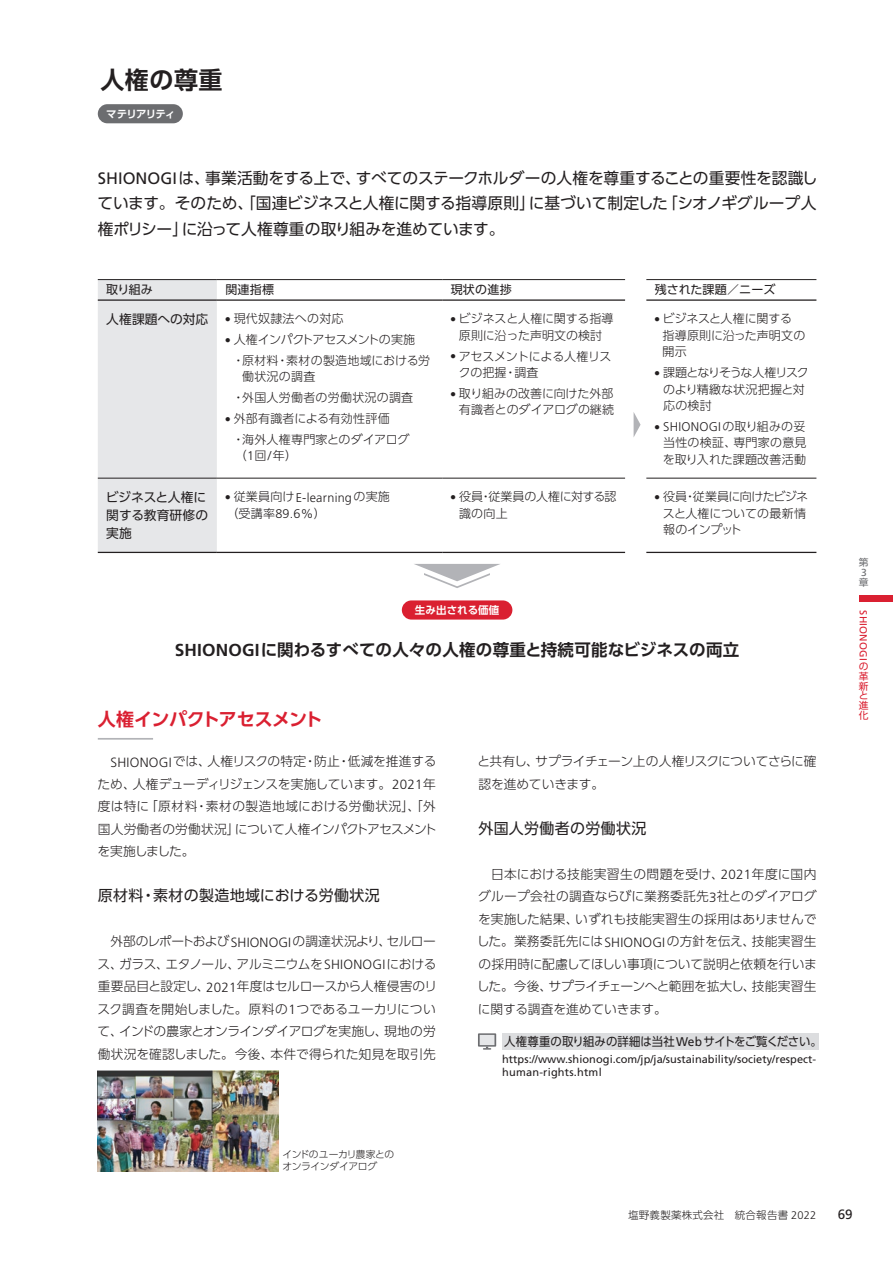
<style>
.page{position:relative;width:893px;height:1263px;background:#fff}
.page>*{position:absolute;margin:0;border:0;box-sizing:border-box;transform-origin:0 0}
.t1{font:700 24px "UD Shin Go Pro De";letter-spacing:.025em;color:#231f20}
.t2{font:700 18px "UD Shin Go Pro De";letter-spacing:-.025em;color:#da2031}
.t3{font:700 16.5px "UD Shin Go Pro De";letter-spacing:.005em;color:#231f20}
.t4{font:15.75px/25.5px "UD Shin Go Pro";letter-spacing:-.015em;color:#231f20;text-align:justify}
.t5{font:15px "UD Shin Go Pro";letter-spacing:.02em;color:#231f20}
.t6{font:13.5px "Frutiger";color:#231f20}
.t7{font:300 12.75px/22.5px "UD Shin Go Pro";letter-spacing:-.015em;color:#231f20;text-align:justify}
.t8{font:12.75px/18px "UD Shin Go Pro";letter-spacing:.005em;color:#231f20}
.t9{font:300 12.6px "Frutiger";letter-spacing:.02em;color:#231f20}
.t10{font:300 12px/16.5px "UD Shin Go Pro";color:#231f20}
.t11{font:300 12px/20.7px "UD Shin Go Pro";letter-spacing:.02em;color:#231f20}
.t12{font:300 12px/20.7px "UD Shin Go Pro";letter-spacing:-.02em;color:#231f20}
.t13{font:300 12px/16.5px "UD Shin Go Pro";letter-spacing:-.025em;color:#231f20}
.t14{font:300 12px/16.5px "UD Shin Go Pro";letter-spacing:-.03em;color:#231f20}
.t15{font:12px "UD Shin Go Pro";letter-spacing:.005em;color:#231f20;scale:.95 1}
.t16{font:12px "UD Shin Go Pro";letter-spacing:.005em;color:#231f20}
.t17{font:10.95px/13.5px "Frutiger";letter-spacing:.005em;color:#231f20}
.t18{font:300 10.5px "UD Shin Go Pro";letter-spacing:.02em;color:#231f20}
.t19{font:700 10.5px "UD Shin Go Pro De";letter-spacing:-.005em;color:#fff}
.t20{font:700 10.5px "UD Shin Go Pro De";letter-spacing:-.08em;color:#fff}
.t21{font:10.2px "Frutiger";letter-spacing:.02em;color:#da2031}
.t22{font:10.2px "Frutiger";color:#6c6d70}
.t23{font:300 9.75px/12px "UD Shin Go Pro";letter-spacing:-.04em;color:#231f20}
.t24{font:9.75px/9.9px "UD Shin Go Pro";color:#da2031;text-align:justify}
.t25{font:9.75px "UD Shin Go Pro";color:#6c6d70}
.s1{font-family:"Frutiger";font-size:16.5px}
.s2{font-family:"Frutiger";font-size:12.6px}
.s3{font-family:"UD Shin Go Pro";font-size:12px}
.s4{font-family:"Frutiger";font-size:17.4px}
.s5{font-family:"Frutiger";font-size:13.35px}
.s6{font-family:"Frutiger";font-size:10.95px}
</style>
<div class="page">
<div style="left:98px;top:280px;width:119px;height:272px;background:#e6e7e9"></div>
<hr style="left:98px;top:478px;width:119px;height:1px;background:#231f20">
<hr style="left:217px;top:478px;width:225px;height:1px;background:#231f20">
<hr style="left:442px;top:478px;width:183px;height:1px;background:#231f20">
<hr style="left:646px;top:478px;width:170px;height:1px;background:#231f20">
<hr style="left:98px;top:299px;width:119px;height:2px;background:#231f20">
<hr style="left:217px;top:299px;width:225px;height:2px;background:#231f20">
<hr style="left:442px;top:299px;width:183px;height:2px;background:#231f20">
<hr style="left:646px;top:299px;width:170px;height:2px;background:#231f20">
<hr style="left:98px;top:552px;width:119px;height:1px;background:#231f20">
<hr style="left:217px;top:552px;width:225px;height:1px;background:#231f20">
<hr style="left:442px;top:552px;width:183px;height:1px;background:#231f20">
<hr style="left:646px;top:552px;width:170px;height:1px;background:#231f20">
<hr style="left:98px;top:279px;width:119px;height:1px;background:#231f20">
<hr style="left:217px;top:279px;width:225px;height:1px;background:#231f20">
<hr style="left:442px;top:279px;width:183px;height:1px;background:#231f20">
<hr style="left:646px;top:279px;width:170px;height:1px;background:#231f20">
<svg style="left:634px;top:413px;width:7px;height:24px"></svg>
<svg style="left:414px;top:564px;width:86px;height:24px"></svg>
<div style="left:402px;top:600px;width:110px;height:20px;background:#da2031;border-radius:10px"></div>
<div style="left:502px;top:1033px;width:317px;height:16px;background:#dcdddf"></div>
<svg style="left:478px;top:1033px;width:18px;height:14px"></svg>
<div style="left:480px;top:1035px;width:14px;height:10px;background:#e6e7e9"></div>
<svg style="left:484px;top:1047px;width:7px;height:3px"></svg>
<hr style="left:98px;top:738px;width:55px;height:2px;background:#b2b3b7">
<div style="left:98px;top:104px;width:85px;height:19px;background:#6c6d70;border-radius:10px"></div>
<img style="left:98px;top:1071px;width:181px;height:100px">
<div style="left:859px;top:595px;width:34px;height:7px;background:#da2031"></div>
<h1 class="t1" style="left:100px;top:61px;width:124px">人権の尊重</h1>
<p class="t20" style="left:106px;top:105px;width:70px">マテリアリティ</p>
<p class="t4" style="left:97px;top:165px;width:722px"><span class="s1">SHIONOGI</span>は、事業活動をする上で、すべてのステークホルダーの人権を尊重することの重要性を認識しています。そのため、「国連ビジネスと人権に関する指導原則」に基づいて制定した「シオノギグループ人権ポリシー」に沿って人権尊重の取り組みを進めています。</p>
<p class="t16" style="left:106px;top:280px;width:48px">取り組み</p>
<p class="t16" style="left:225px;top:280px;width:50px">関連指標</p>
<p class="t16" style="left:451px;top:280px;width:63px">現状の進捗</p>
<p class="t16" style="left:655px;top:280px;width:122px">残された課題／ニーズ</p>
<p class="t8" style="left:106px;top:310px;width:104px">人権課題への対応</p>
<p class="t11" style="left:225px;top:308px;width:120px"><sup>●</sup> 現代奴隷法への対応</p>
<p class="t12" style="left:232px;top:329px;width:199px;text-indent:-7px"><sup>●</sup> 人権インパクトアセスメントの実施<br>・原材料・素材の製造地域における労</p>
<p class="t11" style="left:232px;top:366px;width:182px;text-indent:10px">働状況の調査<br>・外国人労働者の労働状況の調査</p>
<p class="t11" style="left:232px;top:408px;width:179px;text-indent:-7px"><sup>●</sup> 外部有識者による有効性評価<br>・海外人権専門家とのダイアログ</p>
<p class="t10" style="left:235px;top:447px;width:64px">（<span class="s2">1</span>回<span class="s2">/</span>年）</p>
<p class="t10" style="left:451px;top:310px;width:164px;text-align:center"><sup>●</sup> ビジネスと人権に関する指導原則に沿った声明文の検討</p>
<p class="t10" style="left:459px;top:347px;width:154px;text-indent:-8px"><sup>●</sup> アセスメントによる人権リスクの把握・調査</p>
<p class="t10" style="left:451px;top:385px;width:165px;text-align:right"><sup>●</sup> 取り組みの改善に向けた外部有識者とのダイアログの継続</p>
<p class="t10" style="left:662px;top:310px;width:144px;text-indent:-8px"><sup>●</sup> ビジネスと人権に関する指導原則に沿った声明文の開示</p>
<p class="t14" style="left:663px;top:364px;width:147px;text-indent:-8px"><sup>●</sup> 課題となりそうな人権リスクのより精緻な状況把握と対応の検討</p>
<p class="t9" style="left:655px;top:420px;width:152px"><sup>●</sup> SHIONOGI<span class="s3">の取り組みの妥</span></p>
<p class="t11" style="left:663px;top:434px;width:145px;line-height:16.5px">当性の検証、専門家の意見を取り入れた課題改善活動</p>
<p class="t8" style="left:106px;top:488px;width:104px">ビジネスと人権に関する教育研修の実施</p>
<p class="t9" style="left:225px;top:490px;width:166px"><sup>●</sup> <span class="s3">従業員向け</span>E-learning<span class="s3">の実施</span></p>
<p class="t10" style="left:226px;top:505px;width:101px">（受講率<span class="s2">89.6%</span>）</p>
<p class="t10" style="left:459px;top:488px;width:159px;text-indent:-8px"><sup>●</sup> 役員・従業員の人権に対する認識の向上</p>
<p class="t13" style="left:663px;top:488px;width:147px;text-indent:-8px"><sup>●</sup> 役員・従業員に向けたビジネスと人権についての最新情報のインプット</p>
<p class="t19" style="left:415px;top:601px;width:86px">生み出される価値</p>
<p class="t3" style="left:175px;top:636px;width:566px"><span class="s4">SHIONOGI</span>に関わるすべての人々の人権の尊重と持続可能なビジネスの両立</p>
<h2 class="t2" style="left:98px;top:704px;width:226px">人権インパクトアセスメント</h2>
<p class="t7" style="left:97px;top:750px;width:341px;text-indent:13px"><span class="s5">SHIONOGI</span>では、人権リスクの特定・防止・低減を推進するため、人権デューディリジェンスを実施しています。<span class="s5">2021</span>年度は特に「原材料・素材の製造地域における労働状況」、「外国人労働者の労働状況」について人権インパクトアセスメントを実施しました。</p>
<p class="t5" style="left:98px;top:883px;width:283px">原材料・素材の製造地域における労働状況</p>
<p class="t7" style="left:98px;top:930px;width:341px">　外部のレポートおよび<span class="s5">SHIONOGI</span>の調達状況より、セルロース、ガラス、エタノール、アルミニウムを<span class="s5">SHIONOGI</span>における重要品目と設定し、<span class="s5">2021</span>年度はセルロースから人権侵害のリスク調査を開始しました。原料の<span class="s5">1</span>つであるユーカリについて、インドの農家とオンラインダイアログを実施し、現地の労働状況を確認しました。今後、本件で得られた知見を取引先</p>
<p class="t23" style="left:282px;top:1148px;width:113px">インドのユーカリ農家とのオンラインダイアログ</p>
<p class="t7" style="left:478px;top:750px;width:340px">と共有し、サプライチェーン上の人権リスクについてさらに確認を進めていきます。</p>
<p class="t5" style="left:478px;top:816px;width:170px">外国人労働者の労働状況</p>
<p class="t7" style="left:477px;top:862px;width:341px">　日本における技能実習生の問題を受け、<span class="s5">2021</span>年度に国内グループ会社の調査ならびに業務委託先<span class="s5">3</span>社とのダイアログを実施した結果、いずれも技能実習生の採用はありませんでした。業務委託先には<span class="s5">SHIONOGI</span>の方針を伝え、技能実習生の採用時に配慮してほしい事項について説明と依頼を行いました。今後、サプライチェーンへと範囲を拡大し、技能実習生に関する調査を進めていきます。</p>
<p class="t15" style="left:504px;top:1031px;width:336px">人権尊重の取り組みの詳細は当社<span class="s2">Web</span>サイトをご覧ください。</p>
<p class="t17" style="left:502px;top:1052px;width:315px">https://www.shionogi.com/jp/ja/sustainability/society/respect&shy;human-rights.html</p>
<p class="t25" style="left:859px;top:554px;width:11px">第</p>
<p class="t22" style="left:861px;top:566px;width:7px">3</p>
<p class="t25" style="left:859px;top:574px;width:11px">章</p>
<p class="t21" style="left:869px;top:610px;width:52px;rotate:90deg">SHIONOGI</p>
<p class="t24" style="left:859px;top:661px;width:11px">の革新と進化</p>
<p class="t18" style="left:628px;top:1206px;width:190px">塩野義製薬株式会社　統合報告書 <span class="s6">2022</span></p>
<p class="t6" style="left:838px;top:1206px;width:17px">69</p>
</div>
